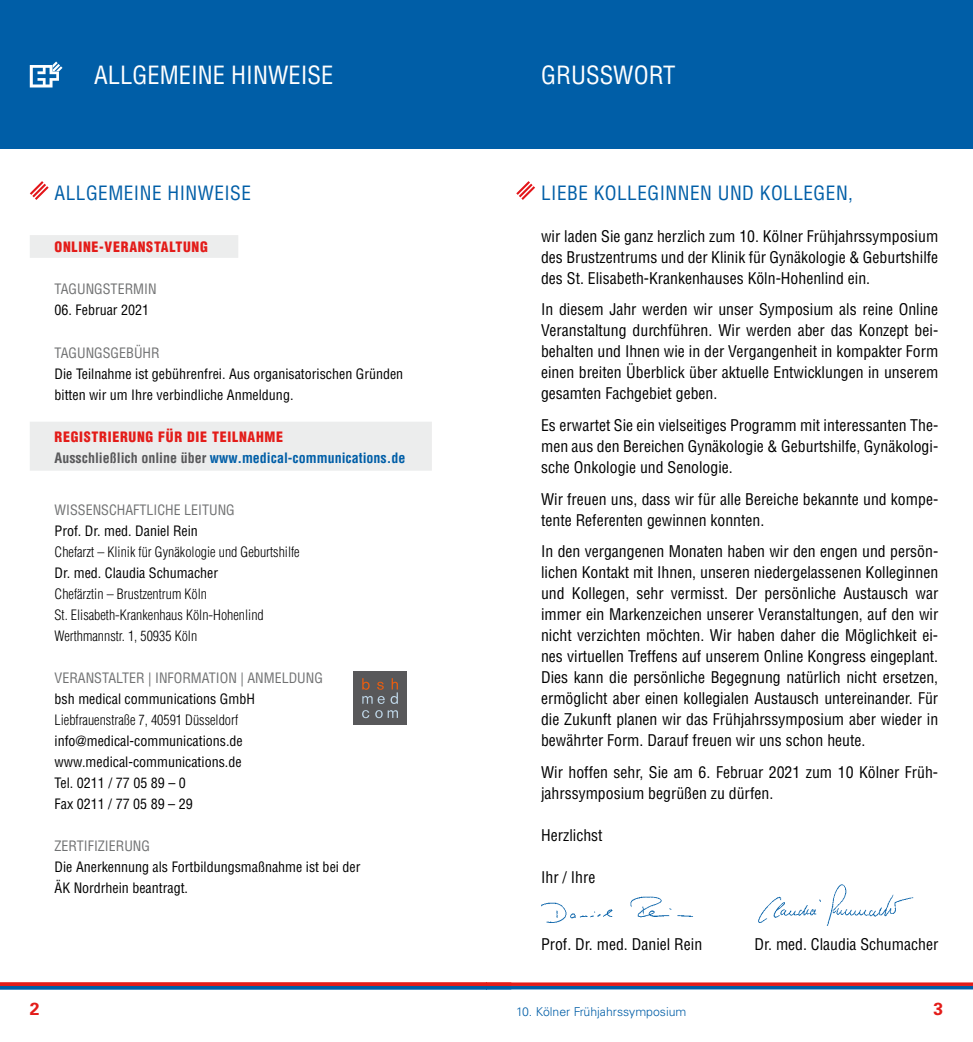
<style>
.page{position:relative;width:973px;height:1042px;background:#fff}
.page>*{position:absolute;margin:0;border:0;box-sizing:border-box;transform-origin:0 0}
.t1{font:condensed 24.5px "Helvetica LT Std";color:#fff}
.t2{font:condensed 19.25px "Helvetica LT Std";letter-spacing:.025em;color:#005ea7}
.t3{font:700 17.5px "Univers LT Std";color:#e31c19}
.t4{font:condensed 15.75px/21px "Helvetica LT Std";color:#000;text-align:justify}
.t5{font:condensed 14px/21px "Helvetica LT Std";color:#000}
.t6{font:300 condensed 14px/21px "Helvetica LT Std";color:#000}
.t7{font:condensed 14px "Helvetica LT Std";color:#707172}
.t8{font:700 condensed 14px/21px "Helvetica LT Std";color:#005ea7}
.t9{font:900 condensed 14px "Helvetica LT Std";letter-spacing:.05em;color:#e31c19}
.t10{font:300 12.25px "Univers LT Std";color:#005ea7}
.s1{font-weight:900;color:#e31c19}
.s2{color:#58585a}
</style>
<div class="page">
<div style="left:0;top:0;width:486px;height:149px;background:#005ea7"></div>
<svg style="left:30px;top:62px;width:32px;height:25px"></svg>
<hr style="left:0;top:986px;width:486px;height:3px;background:#005ea7">
<svg style="left:0;top:982px;width:486px;height:4px;background:#e42724"></svg>
<div style="left:30px;top:235px;width:208px;height:23px;background:#eceded"></div>
<div style="left:30px;top:422px;width:402px;height:49px;background:#eceded"></div>
<svg style="left:30px;top:181px;width:19px;height:19px"></svg>
<div style="left:353px;top:671px;width:54px;height:54px;background:#58585a"></div>
<svg style="left:362px;top:678px;width:7px;height:12px"></svg>
<svg style="left:377px;top:682px;width:6px;height:8px"></svg>
<svg style="left:362px;top:696px;width:22px;height:8px"></svg>
<svg style="left:390px;top:678px;width:8px;height:26px"></svg>
<svg style="left:362px;top:710px;width:7px;height:8px"></svg>
<svg style="left:375px;top:710px;width:23px;height:8px"></svg>
<hr style="left:486px;top:986px;width:486px;height:3px;background:#005ea7">
<svg style="left:486px;top:982px;width:486px;height:4px;background:#e53634"></svg>
<div style="left:486px;top:0;width:486px;height:149px;background:#005ea7"></div>
<svg style="left:516px;top:181px;width:19px;height:19px"></svg>
<img style="left:541px;top:896px;width:152px;height:27px">
<img style="left:758px;top:884px;width:156px;height:42px">
<h1 class="t1" style="left:94px;top:60px;width:240px">ALLGEMEINE HINWEISE</h1>
<p class="t2" style="left:55px;top:181px;width:198px">ALLGEMEINE HINWEISE</p>
<p class="t9" style="left:55px;top:238px;width:155px">ONLINE-VERANSTALTUNG</p>
<p class="t7" style="left:55px;top:281px;width:103px">TAGUNGSTERMIN</p>
<p class="t5" style="left:55px;top:300px;width:96px">06. Februar 2021</p>
<p class="t7" style="left:55px;top:344px;width:107px">TAGUNGSGEBÜHR</p>
<p class="t5" style="left:55px;top:363px;width:350px">Die Teilnahme ist gebührenfrei. Aus organisatorischen Gründen bitten wir um Ihre verbindliche Anmeldung.</p>
<p class="t8" style="left:55px;top:426px;width:352px"><span class="s1">REGISTRIERUNG FÜR DIE TEILNAHME<br></span><span class="s2">Ausschließlich online über</span> www.medical-communications.de</p>
<p class="t7" style="left:55px;top:501px;width:182px">WISSENSCHAFTLICHE LEITUNG</p>
<p class="t5" style="left:55px;top:520px;width:145px">Prof. Dr. med. Daniel Rein</p>
<p class="t6" style="left:55px;top:541px;width:246px">Chefarzt – Klinik für Gynäkologie und Geburtshilfe</p>
<p class="t5" style="left:55px;top:562px;width:165px">Dr. med. Claudia Schumacher</p>
<p class="t6" style="left:55px;top:583px;width:211px">Chefärztin – Brustzentrum Köln<br>St. Elisabeth-Krankenhaus Köln-Hohenlind<br>Werthmannstr. 1, 50935 Köln</p>
<p class="t7" style="left:55px;top:669px;width:270px">VERANSTALTER | INFORMATION | ANMELDUNG</p>
<p class="t5" style="left:55px;top:688px;width:202px">bsh medical communications GmbH</p>
<p class="t6" style="left:55px;top:709px;width:185px">Liebfrauenstraße 7, 40591 Düsseldorf</p>
<p class="t5" style="left:55px;top:730px;width:190px">info@medical-communications.de www.medical-communications.de<br>Tel. 0211 / 77 05 89 – 0<br>Fax 0211 / 77 05 89 – 29</p>
<p class="t7" style="left:55px;top:837px;width:97px">ZERTIFIZIERUNG</p>
<p class="t5" style="left:55px;top:856px;width:307px">Die Anerkennung als Fortbildungsmaßnahme ist bei der<br>ÄK Nordrhein beantragt.</p>
<p class="t3" style="left:30px;top:998px;width:11px">2</p>
<h1 class="t1" style="left:541px;top:60px;width:136px">GRUSSWORT</h1>
<p class="t2" style="left:541px;top:181px;width:313px">LIEBE KOLLEGINNEN UND KOLLEGEN,</p>
<p class="t4" style="left:541px;top:226px;width:398px">wir laden Sie ganz herzlich zum 10. Kölner Frühjahrssymposium des Brustzentrums und der Klinik für Gynäkologie &amp; Geburtshilfe des St. Elisabeth-Krankenhauses Köln-Hohenlind ein.</p>
<p class="t4" style="left:541px;top:299px;width:398px">In diesem Jahr werden wir unser Symposium als reine Online Veranstaltung durchführen. Wir werden aber das Konzept bei&shy;behalten und Ihnen wie in der Vergangenheit in kompakter Form einen breiten Überblick über aktuelle Entwicklungen in unserem gesamten Fachgebiet geben.</p>
<p class="t4" style="left:541px;top:415px;width:398px">Es erwartet Sie ein vielseitiges Programm mit interessanten The&shy;men aus den Bereichen Gynäkologie &amp; Geburtshilfe, Gynäkologi&shy;sche Onkologie und Senologie.</p>
<p class="t4" style="left:541px;top:488px;width:398px">Wir freuen uns, dass wir für alle Bereiche bekannte und kompe&shy;tente Referenten gewinnen konnten.</p>
<p class="t4" style="left:541px;top:541px;width:398px">In den vergangenen Monaten haben wir den engen und persön&shy;lichen Kontakt mit Ihnen, unseren niedergelassenen Kolleginnen und Kollegen, sehr vermisst. Der persönliche Austausch war immer ein Markenzeichen unserer Veranstaltungen, auf den wir nicht verzichten möchten. Wir haben daher die Möglichkeit ei&shy;nes virtuellen Treffens auf unserem Online Kongress eingeplant.<br>Dies kann die persönliche Begegnung natürlich nicht ersetzen, ermöglicht aber einen kollegialen Austausch untereinander. Für die Zukunft planen wir das Frühjahrssymposium aber wieder in bewährter Form. Darauf freuen wir uns schon heute.</p>
<p class="t4" style="left:541px;top:761px;width:398px">Wir hoffen sehr, Sie am 6. Februar 2021 zum 10 Kölner Früh&shy;jahrssymposium begrüßen zu dürfen.</p>
<p class="t4" style="left:541px;top:824px;width:63px">Herzlichst</p>
<p class="t4" style="left:541px;top:866px;width:56px">Ihr / Ihre</p>
<p class="t4" style="left:541px;top:933px;width:163px">Prof. Dr. med. Daniel Rein</p>
<p class="t4" style="left:754px;top:933px;width:185px">Dr. med. Claudia Schumacher</p>
<p class="t10" style="left:516px;top:1004px;width:172px">10. Kölner Frühjahrssymposium</p>
<p class="t3" style="left:933px;top:998px;width:11px">3</p>
</div>
